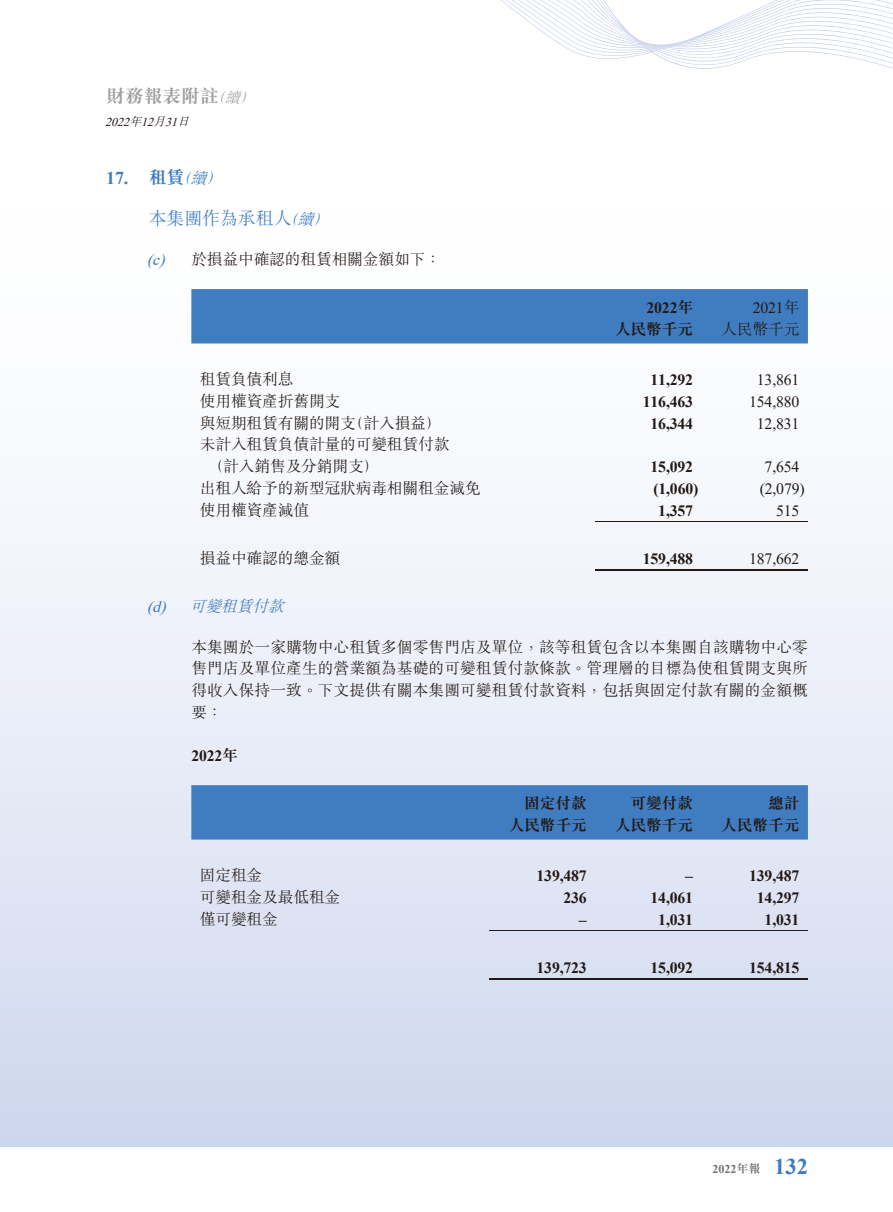
<style>
.page{position:relative;width:893px;height:1212px;background:#fff}
.page>*{position:absolute;margin:0;border:0;box-sizing:border-box;transform-origin:0 0}
.t1{font:18.75px "M Sung HK Bold E Ten B5 H";color:#9f9fa0}
.t2{font:18px "M Sung HK Light E Ten B5 H";letter-spacing:-.01em;color:#3f7cc0}
.t3{font:700 18px "Times New Roman";color:#3f7cc0}
.t4{font:15.75px/21.8px "M Sung HK Light E Ten B5 H";letter-spacing:-.01em;color:#231916}
.t5{font:700 15.75px "Times New Roman";letter-spacing:-.01em;color:#231916}
.t6{font:15.75px "Times New Roman";letter-spacing:-.01em;color:#231916}
.t7{font:15.75px "M Sung HK Bold E Ten B5 H";letter-spacing:-.01em;color:#231916}
.t8{font:italic 15.75px "M Sung HK Light E Ten B5 H";color:#3f7cc0}
.t9{font:italic 12px "Times New Roman";color:#231916}
.t10{font:700 12px "Times New Roman";color:#717171}
.s1{font-family:"M Sung HK Light E Ten B5 H";font-style:italic;font-size:15px}
.s2{font-family:"M Sung HK Light E Ten B5 H"}
.s3{font-family:"M Sung HK Bold E Ten B5 H";font-weight:400}
.s4{font-family:"M Sung HK Light E Ten B5 H";font-weight:400;font-style:italic;font-size:15.75px}
.s5{font-style:italic;font-size:15.75px}
.s6{font-family:"Times New Roman";font-style:italic;color:#3f7cc0}
.s7{font-family:"Times New Roman"}
.s8{font-size:22.5px;color:#3f7cc0}
</style>
<div class="page">
<div style="left:0;top:0;width:893px;height:1147px;background:linear-gradient(to bottom,#fff,#d3dbef)"></div>
<svg style="left:301px;top:0;width:592px;height:98px"></svg>
<div style="left:191px;top:289px;width:617px;height:54px;background:#3f7cc0"></div>
<hr style="left:595px;top:521px;width:213px;height:1px;background:#231916">
<hr style="left:595px;top:569px;width:213px;height:2px;background:#231916">
<div style="left:191px;top:785px;width:617px;height:54px;background:#3f7cc0"></div>
<hr style="left:489px;top:930px;width:319px;height:1px;background:#231916">
<hr style="left:489px;top:978px;width:319px;height:2px;background:#231916">
<p class="t1" style="left:106px;top:89px;width:154px">財務報表附註<span class="s1">（續）</span></p>
<p class="t9" style="left:105px;top:115px;width:89px">2022<span class="s2">年</span>12<span class="s2">月</span>31<span class="s2">日</span></p>
<p class="t3" style="left:106px;top:168px;width:121px">17. <span class="s3">租賃</span><span class="s4">（續）</span></p>
<p class="t2" style="left:149px;top:211px;width:186px">本集團作為承租人<span class="s5">（續）</span></p>
<p class="t4" style="left:147px;top:251px;width:295px"><span class="s6">(c)</span> 於損益中確認的租賃相關金額如下：</p>
<p class="t5" style="left:646px;top:299px;width:48px">2022<span class="s3">年</span></p>
<p class="t6" style="left:753px;top:299px;width:48px">2021<span class="s2">年</span></p>
<p class="t7" style="left:615px;top:323px;width:80px">人民幣千元</p>
<p class="t4" style="left:721px;top:320px;width:80px">人民幣千元</p>
<p class="t4" style="left:200px;top:370px;width:95px">租賃負債利息</p>
<p class="t5" style="left:651px;top:371px;width:44px">11,292</p>
<p class="t6" style="left:757px;top:371px;width:44px">13,861</p>
<p class="t4" style="left:200px;top:392px;width:142px">使用權資產折舊開支</p>
<p class="t5" style="left:643px;top:393px;width:52px">116,463</p>
<p class="t6" style="left:749px;top:393px;width:52px">154,880</p>
<p class="t4" style="left:200px;top:414px;width:243px">與短期租賃有關的開支（計入損益）</p>
<p class="t5" style="left:651px;top:414px;width:44px">16,344</p>
<p class="t6" style="left:757px;top:414px;width:44px">12,831</p>
<p class="t4" style="left:208px;top:436px;width:243px;text-indent:-8px">未計入租賃負債計量的可變租賃付款（計入銷售及分銷開支）</p>
<p class="t5" style="left:651px;top:458px;width:44px">15,092</p>
<p class="t6" style="left:765px;top:458px;width:36px">7,654</p>
<p class="t4" style="left:200px;top:479px;width:282px">出租人給予的新型冠狀病毒相關租金減免</p>
<p class="t5" style="left:653px;top:480px;width:46px">(1,060)</p>
<p class="t6" style="left:760px;top:480px;width:46px">(2,079)</p>
<p class="t4" style="left:200px;top:501px;width:111px">使用權資產減值</p>
<p class="t5" style="left:658px;top:501px;width:36px">1,357</p>
<p class="t6" style="left:776px;top:501px;width:25px">515</p>
<p class="t4" style="left:200px;top:549px;width:142px">損益中確認的總金額</p>
<p class="t5" style="left:643px;top:549px;width:52px">159,488</p>
<p class="t6" style="left:749px;top:549px;width:52px">187,662</p>
<p class="t8" style="left:147px;top:600px;width:138px"><span class="s7">(d)</span> 可變租賃付款</p>
<p class="t4" style="left:191px;top:638px;width:618px;text-align:justify">本集團於一家購物中心租賃多個零售門店及單位，該等租賃包含以本集團自該購物中心零售門店及單位產生的營業額為基礎的可變租賃付款條款。管理層的目標為使租賃開支與所得收入保持一致。下文提供有關本集團可變租賃付款資料，包括與固定付款有關的金額概要：</p>
<p class="t5" style="left:191px;top:747px;width:48px">2022<span class="s3">年</span></p>
<p class="t7" style="left:524px;top:797px;width:64px">固定付款</p>
<p class="t7" style="left:631px;top:797px;width:64px">可變付款</p>
<p class="t7" style="left:768px;top:797px;width:33px">總計</p>
<p class="t7" style="left:509px;top:819px;width:80px">人民幣千元</p>
<p class="t7" style="left:615px;top:819px;width:80px">人民幣千元</p>
<p class="t7" style="left:721px;top:819px;width:80px">人民幣千元</p>
<p class="t4" style="left:200px;top:866px;width:64px">固定租金</p>
<p class="t5" style="left:537px;top:867px;width:52px">139,487</p>
<p class="t5" style="left:685px;top:867px;width:9px">–</p>
<p class="t5" style="left:749px;top:867px;width:52px">139,487</p>
<p class="t4" style="left:200px;top:888px;width:142px">可變租金及最低租金</p>
<p class="t5" style="left:563px;top:889px;width:25px">236</p>
<p class="t5" style="left:651px;top:889px;width:44px">14,061</p>
<p class="t5" style="left:757px;top:889px;width:44px">14,297</p>
<p class="t4" style="left:200px;top:910px;width:80px">僅可變租金</p>
<p class="t5" style="left:579px;top:910px;width:9px">–</p>
<p class="t5" style="left:658px;top:910px;width:36px">1,031</p>
<p class="t5" style="left:765px;top:910px;width:36px">1,031</p>
<p class="t5" style="left:537px;top:958px;width:52px">139,723</p>
<p class="t5" style="left:651px;top:958px;width:44px">15,092</p>
<p class="t5" style="left:749px;top:958px;width:52px">154,815</p>
<p class="t10" style="left:712px;top:1162px;width:97px">2022<span class="s3">年報</span> <span class="s8">132</span></p>
</div>
